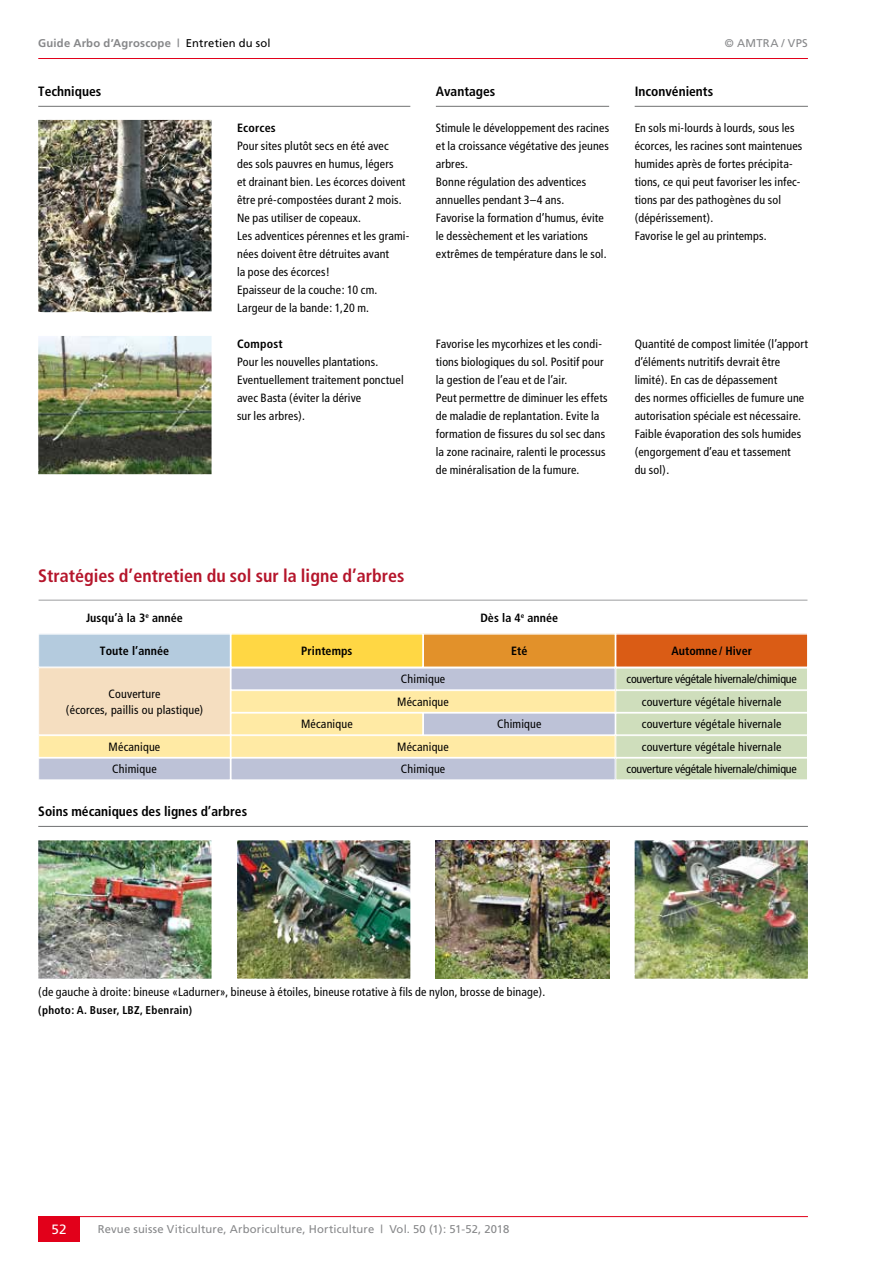
<style>
.page{position:relative;width:893px;height:1263px;background:#fff}
.page>*{position:absolute;margin:0;border:0;box-sizing:border-box;transform-origin:0 0}
.t1{font:700 condensed 18px "Frutiger";color:#b5152b}
.t2{font:700 condensed 13.5px "Frutiger";color:#000}
.t3{font:13.5px "Frutiger";color:#fff}
.t4{font:condensed 12px/18px "Frutiger";letter-spacing:.015em;color:#000}
.t5{font:700 condensed 12px "Frutiger";letter-spacing:.005em;color:#000}
.t6{font:condensed 12px "Frutiger";letter-spacing:-.02em;color:#000}
.t7{font:11.25px "Frutiger";letter-spacing:.015em;color:#87888a}
.t8{font:700 11.25px "Frutiger";letter-spacing:.015em;color:#87888a}
.t9{font:700 condensed 11.25px "Frutiger";letter-spacing:.02em;color:#000}
.s1{font-weight:400;color:#000}
</style>
<div class="page">
<hr style="left:38px;top:58px;width:770px;height:1px;background:#e2001a">
<hr style="left:38px;top:106px;width:372px;height:1px;background:#707172">
<hr style="left:38px;top:826px;width:770px;height:1px;background:#707172">
<hr style="left:436px;top:106px;width:173px;height:1px;background:#707172">
<hr style="left:635px;top:106px;width:173px;height:1px;background:#707172">
<div style="left:231px;top:634px;width:192px;height:33px;background:#ffd744"></div>
<div style="left:423px;top:634px;width:192px;height:33px;background:#e2912a"></div>
<div style="left:616px;top:634px;width:191px;height:33px;background:#da5c15"></div>
<div style="left:39px;top:634px;width:191px;height:33px;background:#b4cbde"></div>
<div style="left:38px;top:633px;width:193px;height:34px;border:1px solid #fff"></div>
<div style="left:616px;top:668px;width:191px;height:22px;background:#cfdebc"></div>
<div style="left:615px;top:668px;width:193px;height:22px;border:1px solid #fff"></div>
<div style="left:616px;top:758px;width:191px;height:22px;background:#cfdebc"></div>
<div style="left:615px;top:758px;width:193px;height:22px;border:1px solid #fff"></div>
<div style="left:616px;top:691px;width:191px;height:21px;background:#cfdebc"></div>
<div style="left:616px;top:713px;width:191px;height:22px;background:#cfdebc"></div>
<div style="left:615px;top:713px;width:193px;height:22px;border:1px solid #fff"></div>
<div style="left:616px;top:736px;width:191px;height:21px;background:#cfdebc"></div>
<div style="left:231px;top:668px;width:384px;height:22px;background:#bdc2d7"></div>
<div style="left:231px;top:668px;width:384px;height:22px;border:1px solid #fff"></div>
<div style="left:231px;top:691px;width:384px;height:21px;background:#ffeaa4"></div>
<div style="left:231px;top:690px;width:384px;height:23px;border:1px solid #fff"></div>
<div style="left:231px;top:713px;width:192px;height:22px;background:#ffeaa4"></div>
<div style="left:231px;top:713px;width:192px;height:22px;border:1px solid #fff"></div>
<div style="left:231px;top:736px;width:384px;height:21px;background:#ffeaa4"></div>
<div style="left:231px;top:735px;width:384px;height:23px;border:1px solid #fff"></div>
<div style="left:39px;top:736px;width:191px;height:21px;background:#ffeaa4"></div>
<div style="left:38px;top:735px;width:193px;height:23px;border:1px solid #fff"></div>
<div style="left:231px;top:758px;width:384px;height:22px;background:#bdc2d7"></div>
<div style="left:231px;top:758px;width:384px;height:22px;border:1px solid #fff"></div>
<div style="left:39px;top:758px;width:191px;height:22px;background:#bdc2d7"></div>
<div style="left:38px;top:758px;width:193px;height:22px;border:1px solid #fff"></div>
<div style="left:423px;top:713px;width:192px;height:22px;background:#bdc2d7"></div>
<div style="left:423px;top:713px;width:192px;height:22px;border:1px solid #fff"></div>
<div style="left:39px;top:668px;width:191px;height:67px;background:#f5dec0"></div>
<div style="left:38px;top:667px;width:193px;height:68px;border:1px solid #fff"></div>
<div style="left:231px;top:601px;width:577px;height:33px;border:1px solid #fff"></div>
<hr style="left:39px;top:600px;width:768px;height:1px;background:#9c9e9f">
<img style="left:38px;top:120px;width:174px;height:192px">
<img style="left:38px;top:336px;width:174px;height:138px">
<img style="left:38px;top:840px;width:174px;height:139px">
<img style="left:237px;top:840px;width:173px;height:139px">
<img style="left:436px;top:840px;width:173px;height:139px">
<img style="left:635px;top:840px;width:173px;height:139px">
<hr style="left:38px;top:1216px;width:770px;height:1px;background:#e2001a">
<div style="left:38px;top:1216px;width:42px;height:26px;background:#e2001a"></div>
<p class="t8" style="left:38px;top:37px;width:234px">Guide Arbo d’Agroscope | <span class="s1">Entretien du sol</span></p>
<p class="t7" style="left:725px;top:37px;width:84px">© AMTRA / VPS</p>
<p class="t2" style="left:38px;top:83px;width:65px">Techniques</p>
<p class="t2" style="left:436px;top:83px;width:61px">Avantages</p>
<p class="t2" style="left:635px;top:83px;width:80px">Inconvénients</p>
<p class="t5" style="left:237px;top:121px;width:40px">Ecorces</p>
<p class="t4" style="left:237px;top:137px;width:174px">Pour sites plutôt secs en été avec<br>des sols pauvres en humus, légers<br>et drainant bien. Les écorces doivent être pré-compostées durant 2 mois.<br>Ne pas utiliser de copeaux.<br>Les adventices pérennes et les grami&shy;nées doivent être détruites avant<br>la pose des écorces!<br>Epaisseur de la couche: 10 cm.<br>Largeur de la bande: 1,20 m.</p>
<p class="t5" style="left:237px;top:337px;width:47px">Compost</p>
<p class="t4" style="left:237px;top:353px;width:168px">Pour les nouvelles plantations.<br>Eventuellement traitement ponctuel avec Basta (éviter la dérive<br>sur les arbres).</p>
<p class="t4" style="left:436px;top:119px;width:175px">Stimule le développement des racines et la croissance végétative des jeunes arbres.<br>Bonne régulation des adventices annuelles pendant 3–4 ans.<br>Favorise la formation d’humus, évite le dessèchement et les variations extrêmes de température dans le sol.</p>
<p class="t4" style="left:635px;top:119px;width:169px">En sols mi-lourds à lourds, sous les écorces, les racines sont maintenues humides après de fortes précipita&shy;tions, ce qui peut favoriser les infec&shy;tions par des pathogènes du sol (dépérissement).<br>Favorise le gel au printemps.</p>
<p class="t4" style="left:436px;top:335px;width:173px">Favorise les mycorhizes et les condi&shy;tions biologiques du sol. Positif pour la gestion de l’eau et de l’air.<br>Peut permettre de diminuer les effets de maladie de replantation. Evite la formation de fissures du sol sec dans la zone racinaire, ralenti le processus de minéralisation de la fumure.</p>
<p class="t4" style="left:635px;top:335px;width:175px">Quantité de compost limitée (l’apport d’éléments nutritifs devrait être limité). En cas de dépassement<br>des normes officielles de fumure une autorisation spéciale est nécessaire.<br>Faible évaporation des sols humides (engorgement d’eau et tassement<br>du sol).</p>
<h1 class="t1" style="left:38px;top:565px;width:368px">Stratégies d’entretien du sol sur la ligne d’arbres</h1>
<p class="t5" style="left:86px;top:611px;width:98px">Jusqu’à la 3<sup>e</sup> année</p>
<p class="t5" style="left:480px;top:611px;width:79px">Dès la 4<sup>e</sup> année</p>
<p class="t5" style="left:100px;top:644px;width:71px">Toute l’année</p>
<p class="t5" style="left:301px;top:644px;width:53px">Printemps</p>
<p class="t5" style="left:511px;top:644px;width:18px">Eté</p>
<p class="t5" style="left:671px;top:644px;width:82px">Automne / Hiver</p>
<p class="t6" style="left:627px;top:672px;width:172px">couverture végétale hivernale/chimique</p>
<p class="t4" style="left:397px;top:668px;width:53px;line-height:22.5px;text-align:center">Chimique<br>Mécanique</p>
<p class="t4" style="left:66px;top:685px;width:139px;line-height:16.5px;text-align:center">Couverture<br>(écorces, paillis ou plastique)</p>
<p class="t4" style="left:642px;top:691px;width:141px;line-height:22.5px;text-align:justify">couverture végétale hivernale couverture végétale hivernale couverture végétale hivernale</p>
<p class="t4" style="left:497px;top:715px;width:46px">Chimique</p>
<p class="t4" style="left:301px;top:715px;width:53px">Mécanique</p>
<p class="t4" style="left:109px;top:738px;width:53px">Mécanique</p>
<p class="t4" style="left:397px;top:738px;width:53px">Mécanique</p>
<p class="t4" style="left:112px;top:760px;width:46px">Chimique</p>
<p class="t4" style="left:401px;top:760px;width:46px">Chimique</p>
<p class="t6" style="left:627px;top:762px;width:172px">couverture végétale hivernale/chimique</p>
<p class="t2" style="left:38px;top:803px;width:210px">Soins mécaniques des lignes d’arbres</p>
<p class="t4" style="left:38px;top:983px;width:509px">(de gauche à droite: bineuse «Ladurner», bineuse à étoiles, bineuse rotative à fils de nylon, brosse de binage).</p>
<p class="t9" style="left:38px;top:1004px;width:155px">(photo: A. Buser, LBZ, Ebenrain)</p>
<p class="t3" style="left:51px;top:1221px;width:17px">52</p>
<p class="t7" style="left:98px;top:1223px;width:413px">Revue suisse Viticulture, Arboriculture, Horticulture | Vol. 50 (1): 51-52, 2018</p>
</div>
